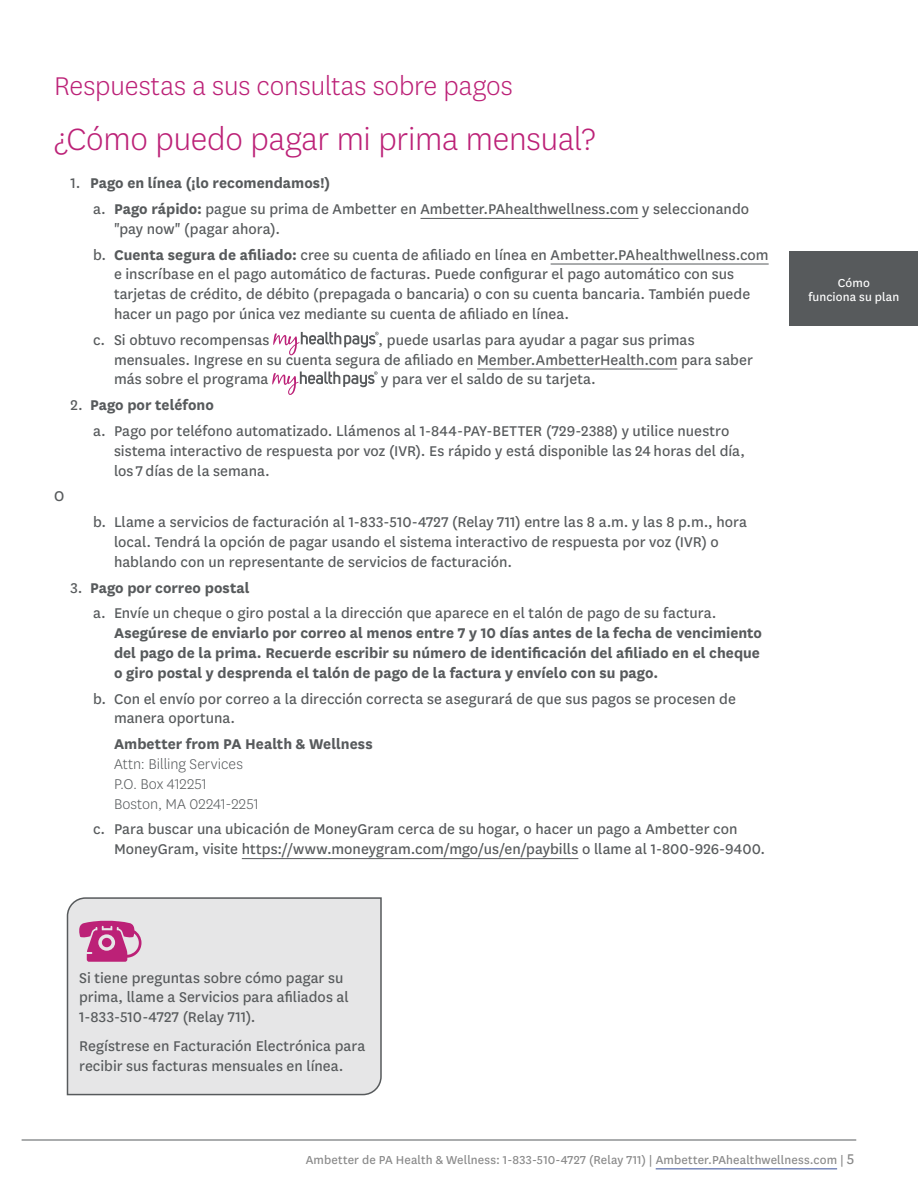
<style>
.page{position:relative;width:918px;height:1188px;background:#fff}
.page>*{position:absolute;margin:0;border:0;box-sizing:border-box;transform-origin:0 0}
.t1{font:300 36px "Centene Sans";letter-spacing:-.005em;color:#bc2177}
.t2{font:300 30px "Centene Sans";letter-spacing:-.005em;color:#bc2177}
.t3{font:16.5px/19.8px "Centene Sans";color:#575a5c}
.t4{font:700 16.5px/19.8px "Centene Sans";color:#575a5c}
.t5{font:300 16.5px "Centene Sans";letter-spacing:.005em;color:#575a5c}
.t6{font:13.5px "Centene Sans";letter-spacing:.01em;color:#898989}
.t7{font:13.5px/13.5px "Centene Sans";letter-spacing:.01em;color:#fff;text-align:center}
.s1{font-weight:400}
.s2{font-weight:700}
.s3{font-size:16.5px}
</style>
<div class="page">
<hr style="left:22px;top:1140px;width:834px;height:1px;background:#575a5c">
<hr style="left:656px;top:1168px;width:181px;height:1px;background:#384f9a">
<div style="left:790px;top:251px;width:128px;height:75px;background:#575a5c"></div>
<hr style="left:420px;top:218px;width:219px;height:1px;background:#575a5c">
<hr style="left:551px;top:264px;width:218px;height:1px;background:#575a5c">
<hr style="left:477px;top:369px;width:200px;height:1px;background:#575a5c">
<hr style="left:242px;top:858px;width:336px;height:1px;background:#575a5c">
<svg style="left:273px;top:332px;width:106px;height:23px"></svg>
<svg style="left:272px;top:371px;width:106px;height:24px"></svg>
<div style="left:66px;top:897px;width:316px;height:199px;background:#e6e6e7"></div>
<svg style="left:77px;top:920px;width:65px;height:42px;background:#cd71a4"></svg>
<p class="t2" style="left:54px;top:67px;width:460px">Respuestas a sus consultas sobre pagos</p>
<h3 class="t1" style="left:54px;top:117px;width:543px">¿Cómo puedo pagar mi prima mensual?</h3>
<p class="t4" style="left:70px;top:172px;width:261px"><span class="s1">1.</span> Pago en línea (¡lo recomendamos!)</p>
<p class="t3" style="left:114px;top:198px;width:637px;text-indent:-21px">a. <span class="s2">Pago rápido:</span> pague su prima de Ambetter en Ambetter.PAhealthwellness.com y seleccionando "pay now" (pagar ahora).</p>
<p class="t3" style="left:114px;top:244px;width:656px;text-indent:-21px">b. <span class="s2">Cuenta segura de afiliado:</span> cree su cuenta de afiliado en línea en Ambetter.PAhealthwellness.com e inscríbase en el pago automático de facturas. Puede configurar el pago automático con sus tarjetas de crédito, de débito (prepagada o bancaria) o con su cuenta bancaria. También puede hacer un pago por única vez mediante su cuenta de afiliado en línea.</p>
<p class="t3" style="left:93px;top:329px;width:178px">c. Si obtuvo recompensas</p>
<p class="t3" style="left:114px;top:329px;width:640px;text-indent:265px">, puede usarlas para ayudar a pagar sus primas mensuales. Ingrese en su cuenta segura de afiliado en Member.AmbetterHealth.com para saber más sobre el programa</p>
<p class="t3" style="left:381px;top:369px;width:216px">y para ver el saldo de su tarjeta.</p>
<p class="t4" style="left:70px;top:394px;width:145px"><span class="s1">2.</span> Pago por teléfono</p>
<p class="t3" style="left:114px;top:420px;width:633px;text-indent:-21px">a. Pago por teléfono automatizado. Llámenos al 1-844-PAY-BETTER (729-2388) y utilice nuestro sistema interactivo de respuesta por voz (IVR). Es rápido y está disponible las 24 horas del día, los 7 días de la semana.</p>
<p class="t3" style="left:54px;top:486px;width:12px">O</p>
<p class="t3" style="left:114px;top:511px;width:635px;text-indent:-21px">b. Llame a servicios de facturación al 1-833-510-4727 (Relay 711) entre las 8 a.m. y las 8 p.m., hora local. Tendrá la opción de pagar usando el sistema interactivo de respuesta por voz (IVR) o hablando con un representante de servicios de facturación.</p>
<p class="t4" style="left:70px;top:576px;width:181px"><span class="s1">3.</span> Pago por correo postal</p>
<p class="t4" style="left:114px;top:602px;width:650px;text-indent:-21px"><span class="s1">a. Envíe un cheque o giro postal a la dirección que aparece en el talón de pago de su factura.<br></span>Asegúrese de enviarlo por correo al menos entre 7 y 10 días antes de la fecha de vencimiento del pago de la prima. Recuerde escribir su número de identificación del afiliado en el cheque o giro postal y desprenda el talón de pago de la factura y envíelo con su pago.</p>
<p class="t3" style="left:114px;top:688px;width:623px;text-indent:-21px">b. Con el envío por correo a la dirección correcta se asegurará de que sus pagos se procesen de manera oportuna.</p>
<p class="t4" style="left:114px;top:733px;width:260px">Ambetter from PA Health &amp; Wellness</p>
<p class="t5" style="left:114px;top:754px;width:130px">Attn: Billing Services</p>
<p class="t5" style="left:114px;top:773px;width:94px">P.O. Box 412251</p>
<p class="t5" style="left:114px;top:793px;width:146px">Boston, MA 02241-2251</p>
<p class="t3" style="left:114px;top:819px;width:653px;text-indent:-21px">c. Para buscar una ubicación de MoneyGram cerca de su hogar, o hacer un pago a Ambetter con<br>MoneyGram, visite https://www.moneygram.com/mgo/us/en/paybills o llame al 1-800-926-9400.</p>
<p class="t7" style="left:808px;top:276px;width:92px">Cómo<br>funciona su plan</p>
<p class="t3" style="left:79px;top:967px;width:271px">Si tiene preguntas sobre cómo pagar su prima, llame a Servicios para afiliados al<br>1-833-510-4727 (Relay 711).</p>
<p class="t3" style="left:79px;top:1035px;width:288px">Regístrese en Facturación Electrónica para recibir sus facturas mensuales en línea.</p>
<p class="t6" style="left:306px;top:1151px;width:550px">Ambetter de PA Health &amp; Wellness: 1-833-510-4727 (Relay 711) | Ambetter.PAhealthwellness.com | <span class="s3">5</span></p>
</div>
